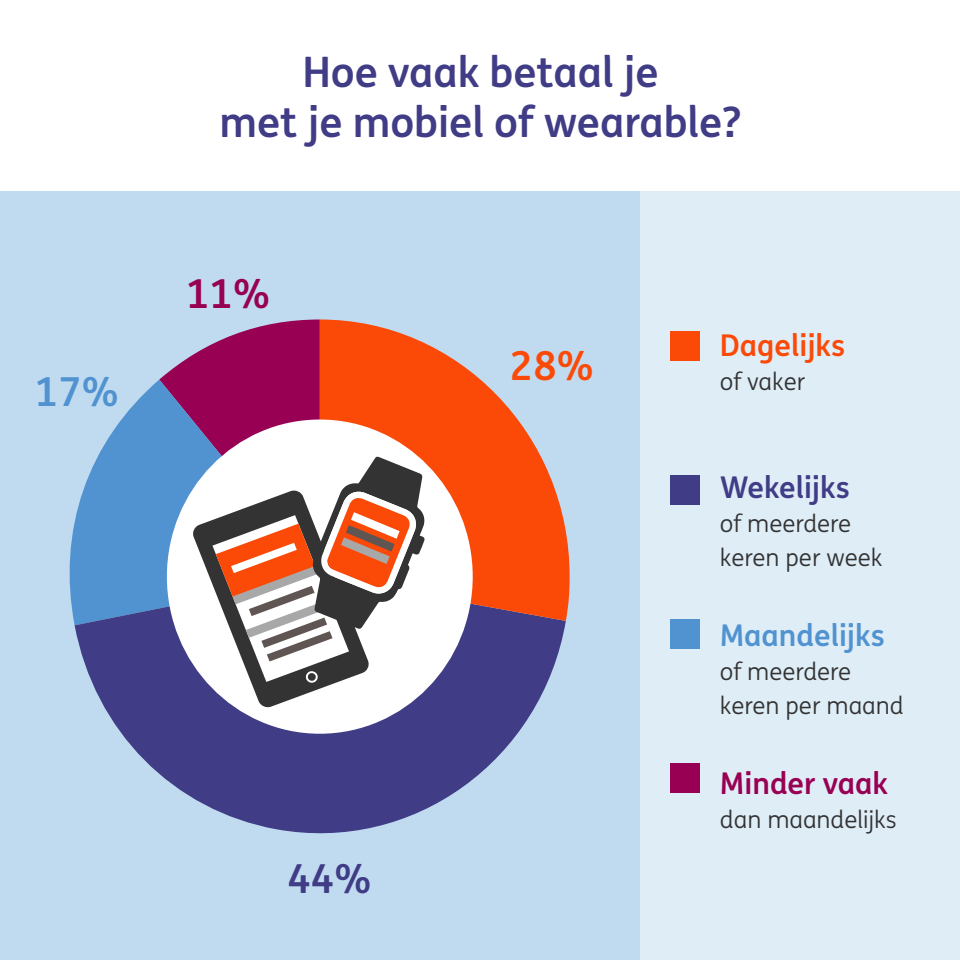
<style>
.page{position:relative;width:960px;height:960px;background:#fff}
.page>*{position:absolute;margin:0;border:0;box-sizing:border-box;transform-origin:0 0}
.t1{font:700 42px/50px "ING Me";color:#403c86;text-align:center}
.t2{font:700 40px "ING Me";color:#fb4a08}
.t3{font:700 40px "ING Me";color:#403c86}
.t4{font:700 40px "ING Me";color:#5093d0}
.t5{font:700 40px "ING Me";color:#980053}
.t6{font:700 30px "ING Me";color:#5093d0}
.t7{font:700 30px "ING Me";color:#980053}
.t8{font:700 30px "ING Me";color:#fb4a08}
.t9{font:700 30px "ING Me";color:#403c86}
.t10{font:24px/34px "ING Me";color:#333}
</style>
<div class="page">
<div style="left:0;top:191px;width:640px;height:769px;background:#c0dbf0"></div>
<div style="left:640px;top:191px;width:320px;height:769px;background:#dfedf7"></div>
<svg style="left:159px;top:319px;width:161px;height:61px;fill:#980053"></svg>
<svg style="left:69px;top:380px;width:251px;height:245px;fill:#5093d0"></svg>
<svg style="left:75px;top:576px;width:491px;height:258px;fill:#403c86"></svg>
<svg style="left:320px;top:319px;width:250px;height:302px;fill:#fb4a08"></svg>
<div style="left:167px;top:420px;width:306px;height:314px;background:#fff;border-radius:50%"></div>
<svg style="left:192px;top:489px;width:143px;height:219px"></svg>
<svg style="left:212px;top:456px;width:214px;height:227px"></svg>
<div style="left:670px;top:331px;width:30px;height:30px;background:#fb4a08"></div>
<div style="left:670px;top:475px;width:30px;height:30px;background:#403c86"></div>
<div style="left:670px;top:619px;width:30px;height:30px;background:#5093d0"></div>
<div style="left:670px;top:763px;width:30px;height:30px;background:#980053"></div>
<h2 class="t4" style="left:35px;top:360px;width:86px">17%</h2>
<h1 class="t1" style="left:220px;top:45px;width:523px">Hoe vaak betaal je<br>met je mobiel of wearable?</h1>
<h2 class="t5" style="left:186px;top:262px;width:86px">11%</h2>
<h2 class="t3" style="left:288px;top:846px;width:86px">44%</h2>
<h2 class="t2" style="left:510px;top:334px;width:86px">28%</h2>
<p class="t8" style="left:720px;top:321px;width:127px">Dagelijks</p>
<p class="t10" style="left:720px;top:363px;width:87px">of vaker</p>
<p class="t9" style="left:720px;top:463px;width:131px">Wekelijks</p>
<p class="t10" style="left:720px;top:505px;width:164px">of meerdere keren per week</p>
<p class="t6" style="left:720px;top:611px;width:166px">Maandelijks</p>
<p class="t10" style="left:720px;top:653px;width:185px">of meerdere keren per maand</p>
<p class="t7" style="left:720px;top:759px;width:169px">Minder vaak</p>
<p class="t10" style="left:720px;top:801px;width:178px">dan maandelijks</p>
</div>
